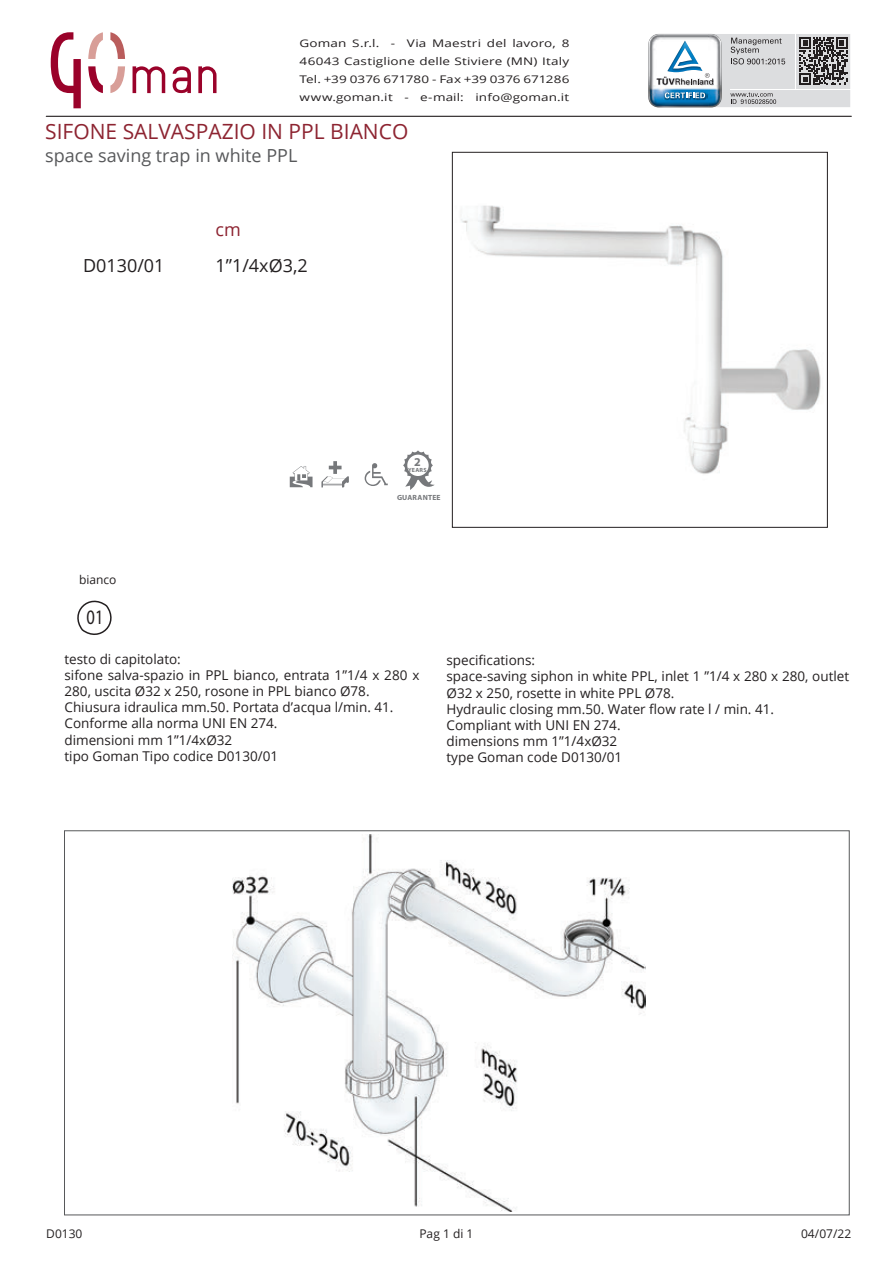
<style>
.page{position:relative;width:893px;height:1263px;background:#fff}
.page>*{position:absolute;margin:0;border:0;box-sizing:border-box;transform-origin:0 0}
.t1{font:21px "Open Sans";color:#8d2431}
.t2{font:20.7px "Myriad Pro";color:#231f20;scale:.8 1}
.t3{font:18px "Open Sans";color:#57585a}
.t4{font:18px "Open Sans";color:#231f20}
.t5{font:18px "Open Sans";color:#8d2431}
.t6{font:13.5px/16.2px "Open Sans";color:#231f20}
.t7{font:12px "Open Sans";color:#231f20}
.t8{font:700 12px "Myriad Pro";color:#76787b}
.t9{font:10.5px/18px "Open Sans";letter-spacing:.01em;color:#231f20;text-align:justify;scale:1.29 1}
.t10{font:700 7.5px "Myriad Pro";letter-spacing:.025em;color:#76787b}
.t11{font:700 6px "Myriad Pro";letter-spacing:.04em;color:#76787b}
</style>
<div class="page">
<hr style="left:46px;top:116px;width:805px;height:1px;background:#231f20">
<svg style="left:648px;top:33px;width:202px;height:75px"></svg>
<svg style="left:88px;top:66px;width:15px;height:27px"></svg>
<svg style="left:198px;top:66px;width:19px;height:27px"></svg>
<svg style="left:133px;top:66px;width:32px;height:27px"></svg>
<svg style="left:173px;top:66px;width:18px;height:27px"></svg>
<svg style="left:88px;top:32px;width:15px;height:27px"></svg>
<svg style="left:110px;top:32px;width:15px;height:27px"></svg>
<svg style="left:110px;top:66px;width:15px;height:27px"></svg>
<svg style="left:51px;top:32px;width:30px;height:76px"></svg>
<img style="left:461px;top:205px;width:360px;height:269px">
<svg style="left:365px;top:463px;width:23px;height:23px"></svg>
<svg style="left:290px;top:466px;width:23px;height:21px"></svg>
<svg style="left:321px;top:461px;width:28px;height:26px"></svg>
<svg style="left:77px;top:600px;width:35px;height:35px"></svg>
<div style="left:452px;top:152px;width:376px;height:375px;border:1px solid #231f20"></div>
<svg style="left:403px;top:450px;width:32px;height:40px"></svg>
<img style="left:232px;top:835px;width:414px;height:376px">
<p class="t9" style="left:299px;top:34px;width:211px">Goman S.r.l. - Via Maestri del lavoro, 8<br>46043 Castiglione delle Stiviere (MN) Italy Tel. +39 0376 671780 - Fax +39 0376 671286 www.goman.it - e-mail: info@goman.it</p>
<h1 class="t1" style="left:45px;top:117px;width:365px">SIFONE SALVASPAZIO IN PPL BIANCO</h1>
<h3 class="t3" style="left:45px;top:143px;width:254px">space saving trap in white PPL</h3>
<h3 class="t4" style="left:83px;top:253px;width:83px">D0130/01</h3>
<h3 class="t5" style="left:215px;top:218px;width:27px">cm</h3>
<h3 class="t4" style="left:215px;top:253px;width:94px">1”1/4xØ3,2</h3>
<p class="t7" style="left:79px;top:571px;width:39px">bianco</p>
<h2 class="t2" style="left:87px;top:605px;width:23px">01</h2>
<p class="t8" style="left:414px;top:454px;width:8px">2</p>
<p class="t11" style="left:408px;top:466px;width:20px">YEARS</p>
<p class="t10" style="left:397px;top:493px;width:45px">GUARANTEE</p>
<p class="t6" style="left:64px;top:650px;width:356px">testo di capitolato:<br>sifone salva-spazio in PPL bianco, entrata 1”1/4 x 280 x 280, uscita Ø32 x 250, rosone in PPL bianco Ø78.<br>Chiusura idraulica mm.50. Portata d’acqua l/min. 41.<br>Conforme alla norma UNI EN 274.<br>dimensioni mm 1”1/4xØ32<br>tipo Goman Tipo codice D0130/01</p>
<p class="t6" style="left:446px;top:652px;width:404px">specifications:<br>space-saving siphon in white PPL, inlet 1 ”1/4 x 280 x 280, outlet Ø32 x 250, rosette in white PPL Ø78.<br>Hydraulic closing mm.50. Water flow rate l / min. 41.<br>Compliant with UNI EN 274.<br>dimensions mm 1”1/4xØ32<br>type Goman code D0130/01</p>
<p class="t7" style="left:46px;top:1226px;width:38px">D0130</p>
<p class="t7" style="left:419px;top:1226px;width:56px">Pag 1 di 1</p>
<p class="t7" style="left:801px;top:1226px;width:52px">04/07/22</p>
</div>
